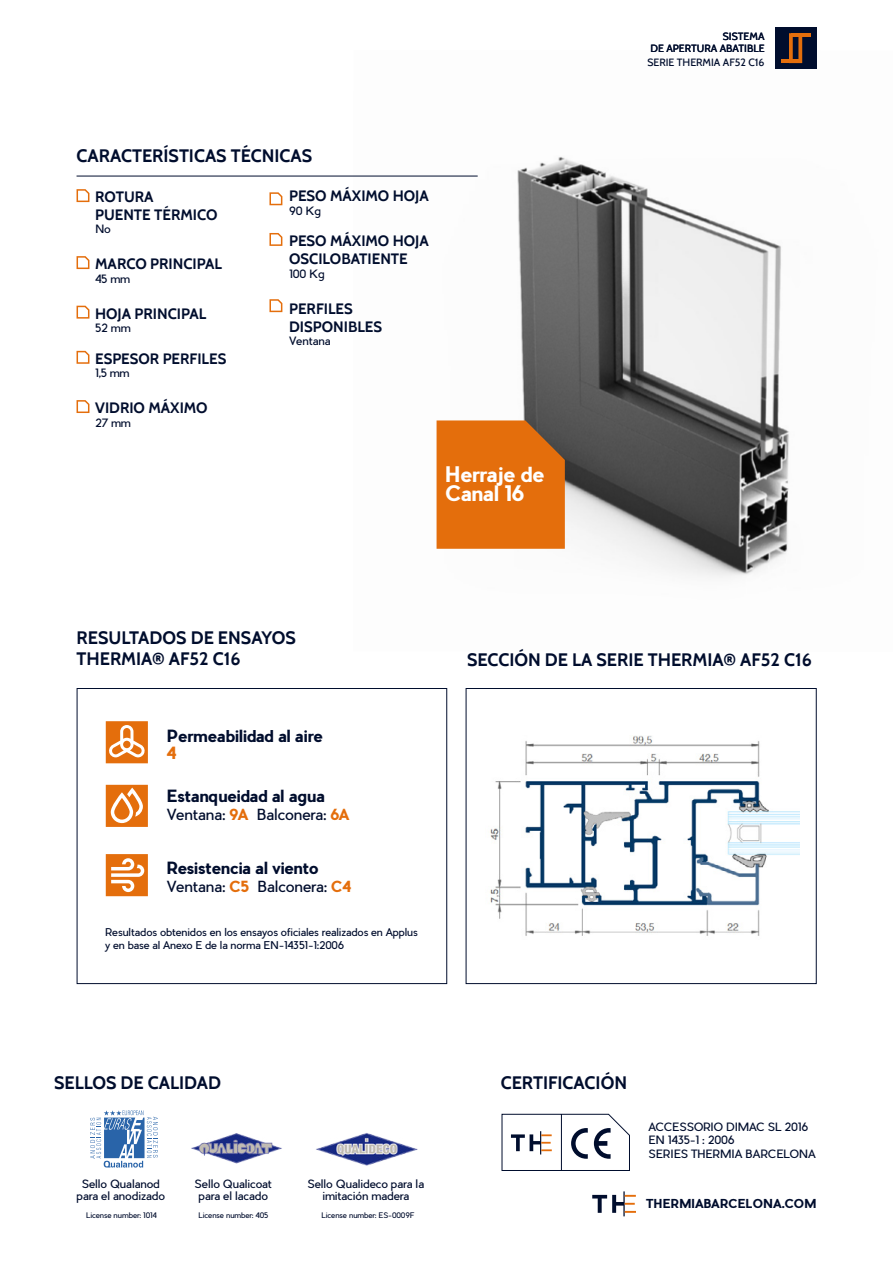
<style>
.page{position:relative;width:893px;height:1263px;background:#fff}
.page>*{position:absolute;margin:0;border:0;box-sizing:border-box;transform-origin:0 0}
.t1{font:700 21px/19.5px "Pier Sans";letter-spacing:-.025em;color:#fff}
.t2{font:700 18px/21.6px "Cabin";color:#000d2d}
.t3{font:700 16.5px "Pier Sans";letter-spacing:-.025em;color:#000d2d}
.t4{font:700 16.5px "Pier Sans";color:#e46e0c}
.t5{font:700 15px/18px "Cabin";color:#000d2d}
.t6{font:15px "Pier Sans";letter-spacing:-.025em;color:#000d2d}
.t7{font:700 12.15px "Pier Sans";color:#000d2d}
.t8{font:11.25px/12px "Pier Sans";letter-spacing:-.025em;color:#000d2d;text-align:center}
.t9{font:10.5px/12.6px "Pier Sans";letter-spacing:-.025em;color:#000d2d}
.t10{font:500 10.5px/12px "Cabin";color:#000d2d;text-align:right}
.t11{font:7.5px "Pier Sans";letter-spacing:-.025em;color:#000d2d}
.s1{font-weight:700;color:#e46e0c}
</style>
<div class="page">
<svg style="left:592px;top:1191px;width:44px;height:25px"></svg>
<svg style="left:501px;top:1113px;width:129px;height:58px"></svg>
<svg style="left:90px;top:1110px;width:68px;height:57px"></svg>
<img style="left:191px;top:1133px;width:91px;height:31px">
<img style="left:316px;top:1133px;width:102px;height:33px">
<img style="left:353px;top:50px;width:464px;height:528px">
<div style="left:775px;top:27px;width:41px;height:42px;background:#000d2d"></div>
<svg style="left:789px;top:33px;width:13px;height:30px"></svg>
<hr style="left:791px;top:33px;width:19px;height:4px;background:#e46e0c">
<hr style="left:781px;top:59px;width:19px;height:4px;background:#e46e0c">
<hr style="left:77px;top:176px;width:401px;height:1px;background:#000d2d">
<div style="left:466px;top:688px;width:350px;height:296px;border:1px solid #000d2d"></div>
<svg style="left:76px;top:189px;width:14px;height:14px"></svg>
<svg style="left:269px;top:192px;width:14px;height:14px"></svg>
<svg style="left:76px;top:256px;width:14px;height:14px"></svg>
<svg style="left:269px;top:233px;width:14px;height:13px"></svg>
<svg style="left:76px;top:305px;width:14px;height:14px"></svg>
<svg style="left:76px;top:350px;width:14px;height:14px"></svg>
<svg style="left:76px;top:400px;width:14px;height:13px"></svg>
<svg style="left:269px;top:299px;width:14px;height:14px"></svg>
<div style="left:77px;top:688px;width:370px;height:296px;border:1px solid #000d2d"></div>
<svg style="left:106px;top:785px;width:42px;height:42px"></svg>
<svg style="left:106px;top:721px;width:42px;height:42px"></svg>
<svg style="left:106px;top:854px;width:42px;height:42px"></svg>
<img style="left:490px;top:735px;width:309px;height:201px">
<div style="left:437px;top:420px;width:128px;height:129px;background:#e46e0c"></div>
<p class="t10" style="left:650px;top:30px;width:116px">SISTEMA<br>DE APERTURA ABATIBLE</p>
<h2 class="t2" style="left:77px;top:145px;width:237px">CARACTERÍSTICAS TÉCNICAS</h2>
<h3 class="t5" style="left:95px;top:187px;width:124px">ROTURA<br>PUENTE TÉRMICO</h3>
<p class="t8" style="left:95px;top:223px;width:17px">No</p>
<h3 class="t5" style="left:95px;top:255px;width:128px">MARCO PRINCIPAL</h3>
<p class="t8" style="left:95px;top:273px;width:37px">45 mm</p>
<h3 class="t5" style="left:95px;top:304px;width:113px">HOJA PRINCIPAL</h3>
<p class="t8" style="left:95px;top:322px;width:37px">52 mm</p>
<h3 class="t5" style="left:95px;top:349px;width:133px">ESPESOR PERFILES</h3>
<p class="t8" style="left:95px;top:367px;width:36px">1,5 mm</p>
<h3 class="t5" style="left:95px;top:399px;width:114px">VIDRIO MÁXIMO</h3>
<p class="t8" style="left:95px;top:417px;width:37px">27 mm</p>
<h3 class="t5" style="left:289px;top:187px;width:141px">PESO MÁXIMO HOJA</h3>
<p class="t8" style="left:289px;top:205px;width:34px">90 Kg</p>
<h3 class="t5" style="left:289px;top:232px;width:141px">PESO MÁXIMO HOJA<br>OSCILOBATIENTE</h3>
<p class="t8" style="left:289px;top:268px;width:37px">100 Kg</p>
<h3 class="t5" style="left:289px;top:299px;width:95px">PERFILES<br>DISPONIBLES</h3>
<p class="t8" style="left:289px;top:335px;width:43px">Ventana</p>
<h1 class="t1" style="left:445px;top:464px;width:101px">Herraje de<br>Canal 16</h1>
<p class="t10" style="left:647px;top:56px;width:119px">SERIE THERMIA AF52 C16</p>
<h2 class="t2" style="left:77px;top:626px;width:221px">RESULTADOS DE ENSAYOS<br>THERMIA® AF52 C16</h2>
<h3 class="t3" style="left:167px;top:726px;width:158px">Permeabilidad al aire</h3>
<h3 class="t4" style="left:167px;top:742px;width:11px">4</h3>
<h3 class="t3" style="left:167px;top:785px;width:160px">Estanqueidad al agua</h3>
<h3 class="t6" style="left:167px;top:805px;width:184px">Ventana: <span class="s1">9A</span> Balconera: <span class="s1">6A</span></h3>
<h3 class="t3" style="left:167px;top:857px;width:154px">Resistencia al viento</h3>
<h3 class="t6" style="left:167px;top:877px;width:186px">Ventana: <span class="s1">C5</span> Balconera: <span class="s1">C4</span></h3>
<p class="t9" style="left:105px;top:926px;width:314px">Resultados obtenidos en los ensayos oficiales realizados en Applus y en base al Anexo E de la norma EN-14351-1:2006</p>
<h2 class="t2" style="left:467px;top:649px;width:346px">SECCIÓN DE LA SERIE THERMIA® AF52 C16</h2>
<h2 class="t2" style="left:54px;top:1072px;width:169px">SELLOS DE CALIDAD</h2>
<h2 class="t2" style="left:501px;top:1072px;width:128px">CERTIFICACIÓN</h2>
<p class="t8" style="left:77px;top:1178px;width:90px">Sello Qualanod para el anodizado</p>
<p class="t8" style="left:195px;top:1178px;width:79px">Sello Qualicoat para el lacado</p>
<p class="t8" style="left:307px;top:1178px;width:118px">Sello Qualideco para la imitación madera</p>
<p class="t11" style="left:86px;top:1210px;width:72px">License number: 1014</p>
<p class="t11" style="left:198px;top:1210px;width:71px">License number: 405</p>
<p class="t11" style="left:321px;top:1210px;width:95px">License number: ES-0009F</p>
<p class="t8" style="left:648px;top:1120px;width:169px;line-height:13.5px;text-align:left">ACCESSORIO DIMAC SL 2016<br>EN 1435-1 : 2006<br>SERIES THERMIA BARCELONA</p>
<p class="t7" style="left:647px;top:1195px;width:171px">THERMIABARCELONA.COM</p>
</div>
